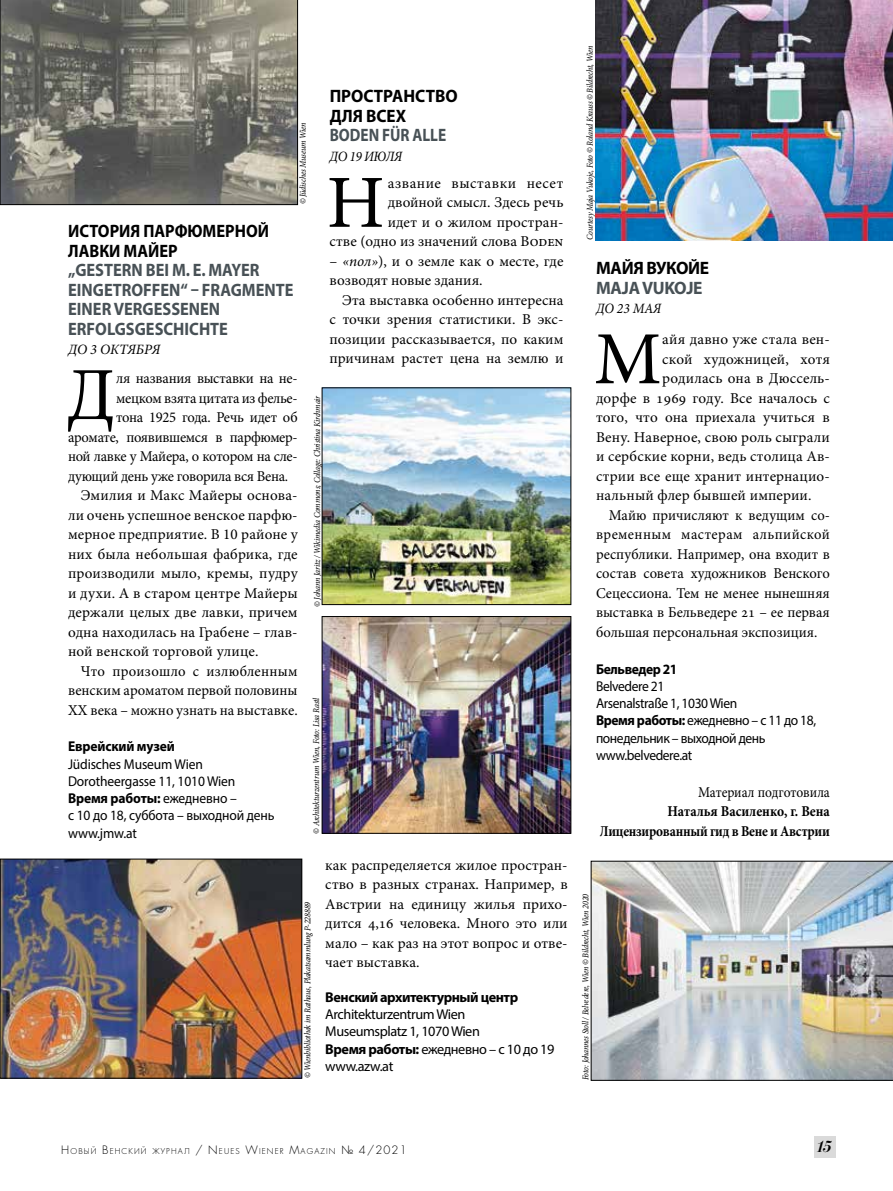
<style>
.page{position:relative;width:893px;height:1191px;background:#fff}
.page>*{position:absolute;margin:0;border:0;box-sizing:border-box;transform-origin:0 0}
.t1{font:75px "Minion Pro";color:#000}
.t2{font:700 18px/19.5px "Myriad Pro";color:#485156;scale:.91 1}
.t3{font:700 18px/19.5px "Myriad Pro";color:#000;scale:.91 1}
.t4{font:700 18px/19.5px "Myriad Pro";color:#000;scale:.95 1}
.t5{font:700 18px "Myriad Pro";color:#485156;scale:.85 1}
.t6{font:700 18px "Myriad Pro";letter-spacing:-.02em;color:#000}
.t7{font:700 18px "Myriad Pro";letter-spacing:-.02em;color:#485156}
.t8{font:italic 16.5px "Paragon Nord C";color:#000}
.t9{font:15px/19.5px "Minion Pro";letter-spacing:.005em;color:#000;text-align:justify}
.t10{font:15px "Minion Pro";letter-spacing:-.02em;color:#000}
.t11{font:15px "Minion Pro";letter-spacing:-.025em;color:#000}
.t12{font:700 15px/19.5px "Minion Pro";letter-spacing:-.01em;color:#000;text-align:right;scale:.9 1}
.t13{font:15px "Minion Pro";letter-spacing:.03em;color:#000}
.t14{font:15px "Minion Pro";letter-spacing:.005em;color:#000;scale:.9 1}
.t15{font:14.25px/17.2px "Myriad Pro";letter-spacing:-.03em;color:#000;scale:.95 1}
.t16{font:14.25px/17.2px "Myriad Pro";letter-spacing:-.01em;color:#000;scale:.95 1}
.t17{font:14.25px/17.2px "Myriad Pro";letter-spacing:-.03em;color:#000}
.t18{font:700 14.25px "Myriad Pro";letter-spacing:-.03em;color:#000}
.t19{font:700 14.25px "Myriad Pro";letter-spacing:-.01em;color:#000;scale:.95 1}
.t20{font:700 14.25px "Myriad Pro";letter-spacing:-.03em;color:#000;scale:.95 1}
.t21{font:italic 14.25px "Minion Pro";letter-spacing:-.01em;color:#000}
.t22{font:italic 14.25px "Minion Pro";letter-spacing:-.01em;color:#000;scale:.95 1}
.t23{font:italic 14.25px "Minion Pro";letter-spacing:-.01em;color:#000;scale:.94 1}
.t24{font:italic 9px "Minion Pro";letter-spacing:-.03em;color:#000;scale:.91 1}
.t25{font:7.8px "Favorit Light C";letter-spacing:.145em;color:#000}
.s1{font-style:italic}
.s2{font-weight:700}
.s3{font-size:11.25px}
</style>
<div class="page">
<div style="left:814px;top:1136px;width:21px;height:22px;background:#dadada"></div>
<img style="left:324px;top:390px;width:245px;height:212px">
<img style="left:324px;top:618px;width:245px;height:213px">
<div style="left:322px;top:616px;width:249px;height:217px;border:1px solid #000"></div>
<svg style="left:0;top:0;width:298px;height:205px;background:#7a7970"></svg>
<img style="left:2px;top:861px;width:298px;height:215px">
<div style="left:0;top:859px;width:302px;height:219px;border:1px solid #000"></div>
<img style="left:591px;top:861px;width:302px;height:219px">
<img style="left:595px;top:0;width:298px;height:240px">
<p class="t4" style="left:330px;top:86px;width:136px">ПРОСТРАНСТВО<br>ДЛЯ ВСЕХ</p>
<p class="t5" style="left:330px;top:123px;width:139px">BODEN FÜR ALLE</p>
<p class="t22" style="left:330px;top:146px;width:78px">ДО 19 ИЮЛЯ</p>
<h1 class="t1" style="left:327px;top:153px;width:60px">Н</h1>
<p class="t24" style="left:297px;top:204px;width:92px;rotate:-90deg">© Jüdisches Museum Wien</p>
<p class="t9" style="left:330px;top:173px;width:235px;text-align:right">азвание выставки несет двойной смысл. Здесь речь<br>идет и о жилом простран-<br>стве (одно из значений слова Boden</p>
<p class="t9" style="left:330px;top:251px;width:235px">– <span class="s1">«пол»</span>), и о земле как о месте, где возводят новые здания.</p>
<p class="t9" style="left:330px;top:290px;width:235px;text-indent:13px">Эта выставка особенно интересна с точки зрения статистики. В экс&shy;позиции рассказывается, по каким причинам растет цена на землю и</p>
<p class="t3" style="left:68px;top:221px;width:222px">ИСТОРИЯ ПАРФЮМЕРНОЙ<br>ЛАВКИ МАЙЕР</p>
<p class="t2" style="left:68px;top:260px;width:249px">„GESTERN BEI M. E. MAYER<br>EINGETROFFEN“ – FRAGMENTE<br>EINER VERGESSENEN<br>ERFOLGSGESCHICHTE</p>
<p class="t21" style="left:68px;top:340px;width:94px">ДО 3 ОКТЯБРЯ</p>
<h1 class="t1" style="left:66px;top:345px;width:51px">Д</h1>
<p class="t10" style="left:116px;top:368px;width:183px">ля названия выставки на не-</p>
<p class="t10" style="left:116px;top:388px;width:183px">мецком взята цитата из фелье-</p>
<p class="t10" style="left:116px;top:407px;width:183px">тона 1925 года. Речь идет об</p>
<p class="t11" style="left:68px;top:427px;width:231px">аромате, появившемся в парфюмер-</p>
<p class="t11" style="left:68px;top:446px;width:231px">ной лавке у Майера, о котором на сле-</p>
<p class="t10" style="left:68px;top:466px;width:222px">дующий день уже говорила вся Вена.</p>
<p class="t9" style="left:81px;top:485px;width:218px">Эмилия и Макс Майеры основа-</p>
<p class="t9" style="left:68px;top:505px;width:231px">ли очень успешное венское парфю-</p>
<p class="t9" style="left:68px;top:524px;width:231px">мерное предприятие. В 10 районе у</p>
<p class="t9" style="left:68px;top:544px;width:231px">них была небольшая фабрика, где</p>
<p class="t9" style="left:68px;top:563px;width:231px">производили мыло, кремы, пудру</p>
<p class="t9" style="left:68px;top:583px;width:231px">и духи. А в старом центре Майеры</p>
<p class="t9" style="left:68px;top:602px;width:231px">держали целых две лавки, причем</p>
<p class="t9" style="left:68px;top:622px;width:231px">одна находилась на Грабене – глав-</p>
<p class="t9" style="left:68px;top:641px;width:192px">ной венской торговой улице.</p>
<p class="t9" style="left:81px;top:661px;width:218px">Что произошло с излюбленным</p>
<p class="t9" style="left:68px;top:680px;width:231px">венским ароматом первой половины</p>
<p class="t9" style="left:68px;top:700px;width:231px">XX века – можно узнать на выставке.</p>
<p class="t19" style="left:68px;top:737px;width:114px">Еврейский музей</p>
<p class="t16" style="left:68px;top:755px;width:219px">Jüdisches Museum Wien<br>Dorotheergasse 11, 1010 Wien<br><span class="s2">Время работы:</span> ежедневно –<br>с 10 до 18, суббота – выходной день www.jmw.at</p>
<p class="t24" style="left:311px;top:607px;width:234px;rotate:-90deg">© Johann Jaritz / Wikimedia Commons; Collage: Christina Kirchmair</p>
<p class="t24" style="left:310px;top:833px;width:151px;rotate:-90deg">© Architekturzentrum Wien, Foto: Lisa Rastl</p>
<p class="t24" style="left:302px;top:1078px;width:195px;rotate:-90deg">© Wienbibliothek im Rathaus, Plakatsammlung P-228889</p>
<p class="t9" style="left:325px;top:855px;width:244px">как распределяется жилое простран&shy;ство в разных странах. Например, в Австрии на единицу жилья прихо&shy;дится 4,16 человека. Много это или мало – как раз на этот вопрос и отве&shy;чает выставка.</p>
<p class="t18" style="left:325px;top:987px;width:194px">Венский архитектурный центр</p>
<p class="t17" style="left:325px;top:1005px;width:231px">Architekturzentrum Wien<br>Museumsplatz 1, 1070 Wien<br><span class="s2">Время работы:</span> ежедневно – с 10 до 19 www.azw.at</p>
<p class="t24" style="left:584px;top:240px;width:215px;rotate:-90deg">Courtesy Maja Vukoje, Foto © Roland Krauss © Bildrecht, Wien</p>
<p class="t6" style="left:596px;top:257px;width:114px">МАЙЯ ВУКОЙЕ</p>
<p class="t7" style="left:596px;top:276px;width:108px">MAJA VUKOJE</p>
<p class="t23" style="left:596px;top:299px;width:71px">ДО 23 МАЯ</p>
<h1 class="t1" style="left:594px;top:309px;width:69px">М</h1>
<p class="t9" style="left:662px;top:330px;width:169px">айя давно уже стала вен-</p>
<p class="t9" style="left:662px;top:349px;width:169px">ской художницей, хотя</p>
<p class="t9" style="left:662px;top:369px;width:169px">родилась она в Дюссель-</p>
<p class="t9" style="left:596px;top:388px;width:235px">дорфе в 1969 году. Все началось с</p>
<p class="t9" style="left:596px;top:408px;width:235px">того, что она приехала учиться в</p>
<p class="t9" style="left:596px;top:427px;width:235px">Вену. Наверное, свою роль сыграли</p>
<p class="t9" style="left:596px;top:447px;width:235px">и сербские корни, ведь столица Ав-</p>
<p class="t9" style="left:596px;top:466px;width:235px">стрии все еще хранит интернацио-</p>
<p class="t9" style="left:596px;top:486px;width:217px">нальный флер бывшей империи.</p>
<p class="t9" style="left:609px;top:505px;width:223px">Майю причисляют к ведущим со-</p>
<p class="t13" style="left:596px;top:524px;width:235px">временным мастерам альпийской</p>
<p class="t9" style="left:596px;top:544px;width:235px">республики. Например, она входит в</p>
<p class="t9" style="left:596px;top:564px;width:235px">состав совета художников Венского</p>
<p class="t9" style="left:596px;top:583px;width:235px">Сецессиона. Тем не менее нынешняя</p>
<p class="t9" style="left:596px;top:603px;width:235px">выставка в Бельведере 21 – ее первая</p>
<p class="t9" style="left:596px;top:622px;width:223px">большая персональная экспозиция.</p>
<p class="t20" style="left:596px;top:659px;width:87px">Бельведер 21</p>
<p class="t15" style="left:596px;top:677px;width:233px">Belvedere 21<br>Arsenalstraße 1, 1030 Wien<br><span class="s2">Время работы:</span> ежедневно – с 11 до 18, понедельник – выходной день www.belvedere.at</p>
<p class="t14" style="left:698px;top:782px;width:148px">Материал подготовила</p>
<p class="t12" style="left:600px;top:801px;width:257px">Наталья Василенко, г. Вена<br>Лицензированный гид в Вене и Австрии</p>
<p class="t24" style="left:580px;top:1080px;width:206px;rotate:-90deg">Foto: Johannes Stoll / Belvedere, Wien © Bildrecht, Wien 2020</p>
<p class="t25" style="left:61px;top:1145px;width:347px"><span class="s3">Н</span>ОВЫЙ <span class="s3">В</span>ЕНСКИЙ ЖУРНАЛ <span class="s3">/</span> <span class="s3">N</span>EUES <span class="s3">W</span>IEN ER <span class="s3">M</span>AGAZIN <span class="s3">№ 4/2021</span></p>
<p class="t8" style="left:816px;top:1137px;width:16px">15</p>
</div>
